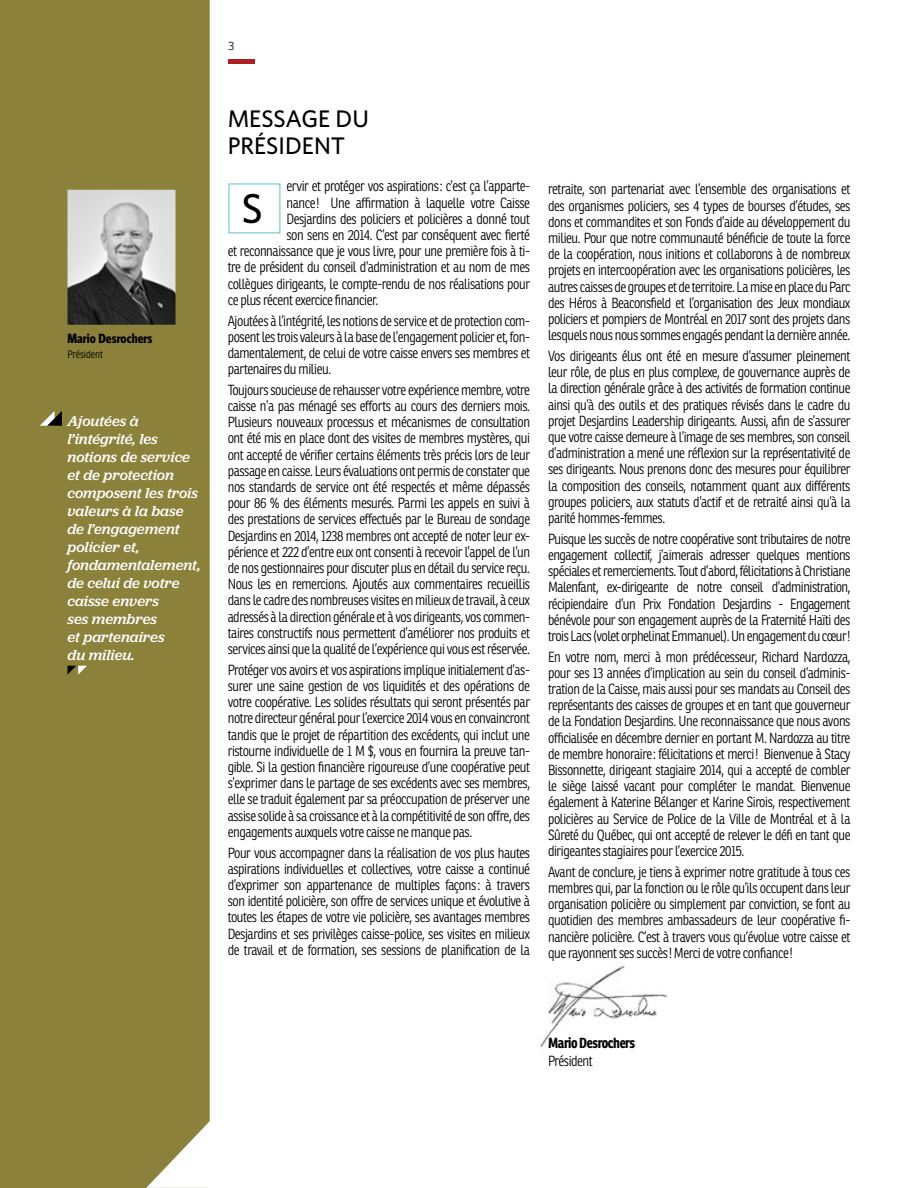
<style>
.page{position:relative;width:918px;height:1188px;background:#fff}
.page>*{position:absolute;margin:0;border:0;box-sizing:border-box;transform-origin:0 0}
.t1{font:500 41.85px "Whitney HTF";color:#000}
.t2{font:500 24px/27px "Whitney HTF";color:#000}
.t3{font:italic 15px/18px "Jubilat";color:#fff}
.t4{font:300 14.25px/16.2px "Ronnia Cond";letter-spacing:-.03em;color:#000;text-align:justify}
.t5{font:700 14.25px "Ronnia Cond";letter-spacing:-.03em;color:#000}
.t6{font:700 condensed 13.5px "Whitney HTF";color:#000}
.t7{font:12px "Whitney HTF";color:#000}
.t8{font:300 10.5px "Ronnia Cond";color:#000}
</style>
<div class="page">
<div style="left:228px;top:59px;width:27px;height:5px;background:#ad1f23"></div>
<img style="left:540px;top:965px;width:128px;height:83px">
<div style="left:0;top:0;width:210px;height:1188px;background:#8c813b"></div>
<img style="left:68px;top:190px;width:108px;height:135px">
<svg style="left:67px;top:666px;width:20px;height:9px"></svg>
<svg style="left:40px;top:411px;width:22px;height:15px"></svg>
<p class="t6" style="left:68px;top:330px;width:87px">Mario Desrochers</p>
<p class="t8" style="left:68px;top:348px;width:37px">Président</p>
<p class="t3" style="left:68px;top:412px;width:135px">Ajoutées à l’intégrité, les notions de service et de protection composent les trois valeurs à la base de l’engagement policier et, fondamentalement, de celui de votre caisse envers<br>ses membres<br>et partenaires<br>du milieu.</p>
<p class="t7" style="left:228px;top:39px;width:8px">3</p>
<h2 class="t2" style="left:228px;top:105px;width:143px">MESSAGE DU<br>PRÉSIDENT</h2>
<p class="t4" style="left:286px;top:178px;width:245px">ervir et protéger vos aspirations: c’est ça l’apparte-</p>
<p class="t4" style="left:286px;top:195px;width:245px">nance! Une affirmation à laquelle votre Caisse</p>
<p class="t4" style="left:286px;top:211px;width:245px">Desjardins des policiers et policières a donné tout</p>
<p class="t4" style="left:286px;top:227px;width:245px">son sens en 2014. C’est par conséquent avec fierté</p>
<p class="t4" style="left:228px;top:243px;width:304px">et reconnaissance que je vous livre, pour une première fois à ti-</p>
<p class="t4" style="left:228px;top:259px;width:304px">tre de président du conseil d’administration et au nom de mes</p>
<p class="t4" style="left:228px;top:276px;width:304px">collègues dirigeants, le compte-rendu de nos réalisations pour</p>
<p class="t4" style="left:228px;top:292px;width:152px">ce plus récent exercice financier.</p>
<p class="t4" style="left:228px;top:312px;width:304px">Ajoutées à l’intégrité, les notions de service et de protection com&shy;posent les trois valeurs à la base de l’engagement policier et, fon&shy;damentalement, de celui de votre caisse envers ses membres et partenaires du milieu.</p>
<p class="t4" style="left:228px;top:382px;width:304px">Toujours soucieuse de rehausser votre expérience membre, votre caisse n’a pas ménagé ses efforts au cours des derniers mois.<br>Plusieurs nouveaux processus et mécanismes de consultation ont été mis en place dont des visites de membres mystères, qui ont accepté de vérifier certains éléments très précis lors de leur passage en caisse. Leurs évaluations ont permis de constater que nos standards de service ont été respectés et même dépassés pour 86 % des éléments mesurés. Parmi les appels en suivi à des prestations de services effectués par le Bureau de sondage Desjardins en 2014, 1238 membres ont accepté de noter leur ex&shy;périence et 222 d’entre eux ont consenti à recevoir l’appel de l’un de nos gestionnaires pour discuter plus en détail du service reçu.<br>Nous les en remercions. Ajoutés aux commentaires recueillis dans le cadre des nombreuses visites en milieux de travail, à ceux adressés à la direction générale et à vos dirigeants, vos commen&shy;taires constructifs nous permettent d’améliorer nos produits et services ainsi que la qualité de l’expérience qui vous est réservée.</p>
<p class="t4" style="left:228px;top:662px;width:304px">Protéger vos avoirs et vos aspirations implique initialement d’as&shy;surer une saine gestion de vos liquidités et des opérations de votre coopérative. Les solides résultats qui seront présentés par notre directeur général pour l’exercice 2014 vous en convaincront tandis que le projet de répartition des excédents, qui inclut une ristourne individuelle de 1 M $, vous en fournira la preuve tan&shy;gible. Si la gestion financière rigoureuse d’une coopérative peut s’exprimer dans le partage de ses excédents avec ses membres, elle se traduit également par sa préoccupation de préserver une assise solide à sa croissance et à la compétitivité de son offre, des engagements auxquels votre caisse ne manque pas.</p>
<p class="t4" style="left:228px;top:844px;width:304px">Pour vous accompagner dans la réalisation de vos plus hautes aspirations individuelles et collectives, votre caisse a continué d’exprimer son appartenance de multiples façons: à travers son identité policière, son offre de services unique et évolutive à toutes les étapes de votre vie policière, ses avantages membres Desjardins et ses privilèges caisse-police, ses visites en milieux de travail et de formation, ses sessions de planification de la</p>
<h1 class="t1" style="left:242px;top:183px;width:23px">S</h1>
<p class="t4" style="left:548px;top:181px;width:304px">retraite, son partenariat avec l’ensemble des organisations et des organismes policiers, ses 4 types de bourses d’études, ses dons et commandites et son Fonds d’aide au développement du milieu. Pour que notre communauté bénéficie de toute la force de la coopération, nous initions et collaborons à de nombreux projets en intercoopération avec les organisations policières, les autres caisses de groupes et de territoire. La mise en place du Parc des Héros à Beaconsfield et l’organisation des Jeux mondiaux policiers et pompiers de Montréal en 2017 sont des projets dans lesquels nous nous sommes engagés pendant la dernière année.</p>
<p class="t4" style="left:548px;top:348px;width:304px">Vos dirigeants élus ont été en mesure d’assumer pleinement leur rôle, de plus en plus complexe, de gouvernance auprès de la direction générale grâce à des activités de formation continue ainsi qu’à des outils et des pratiques révisés dans le cadre du projet Desjardins Leadership dirigeants. Aussi, afin de s’assurer que votre caisse demeure à l’image de ses membres, son conseil d’administration a mené une réflexion sur la représentativité de ses dirigeants. Nous prenons donc des mesures pour équilibrer la composition des conseils, notamment quant aux différents groupes policiers, aux statuts d’actif et de retraité ainsi qu’à la parité hommes-femmes.</p>
<p class="t4" style="left:548px;top:531px;width:304px">Puisque les succès de notre coopérative sont tributaires de notre engagement collectif, j’aimerais adresser quelques mentions spéciales et remerciements. Tout d’abord, félicitations à Christiane Malenfant, ex-dirigeante de notre conseil d’administration, récipiendaire d’un Prix Fondation Desjardins - Engagement bénévole pour son engagement auprès de la Fraternité Haïti des trois Lacs (volet orphelinat Emmanuel). Un engagement du cœur!</p>
<p class="t4" style="left:548px;top:649px;width:304px">En votre nom, merci à mon prédécesseur, Richard Nardozza, pour ses 13 années d’implication au sein du conseil d’adminis&shy;tration de la Caisse, mais aussi pour ses mandats au Conseil des représentants des caisses de groupes et en tant que gouverneur de la Fondation Desjardins. Une reconnaissance que nous avons officialisée en décembre dernier en portant M. Nardozza au titre de membre honoraire: félicitations et merci! Bienvenue à Stacy Bissonnette, dirigeant stagiaire 2014, qui a accepté de combler le siège laissé vacant pour compléter le mandat. Bienvenue également à Katerine Bélanger et Karine Sirois, respectivement policières au Service de Police de la Ville de Montréal et à la Sûreté du Québec, qui ont accepté de relever le défi en tant que dirigeantes stagiaires pour l’exercice 2015.</p>
<p class="t4" style="left:548px;top:864px;width:304px">Avant de conclure, je tiens à exprimer notre gratitude à tous ces membres qui, par la fonction ou le rôle qu’ils occupent dans leur organisation policière ou simplement par conviction, se font au quotidien des membres ambassadeurs de leur coopérative fi&shy;nancière policière. C’est à travers vous qu’évolue votre caisse et que rayonnent ses succès! Merci de votre confiance!</p>
<p class="t5" style="left:548px;top:1034px;width:89px">Mario Desrochers</p>
<p class="t4" style="left:548px;top:1053px;width:46px">Président</p>
</div>
